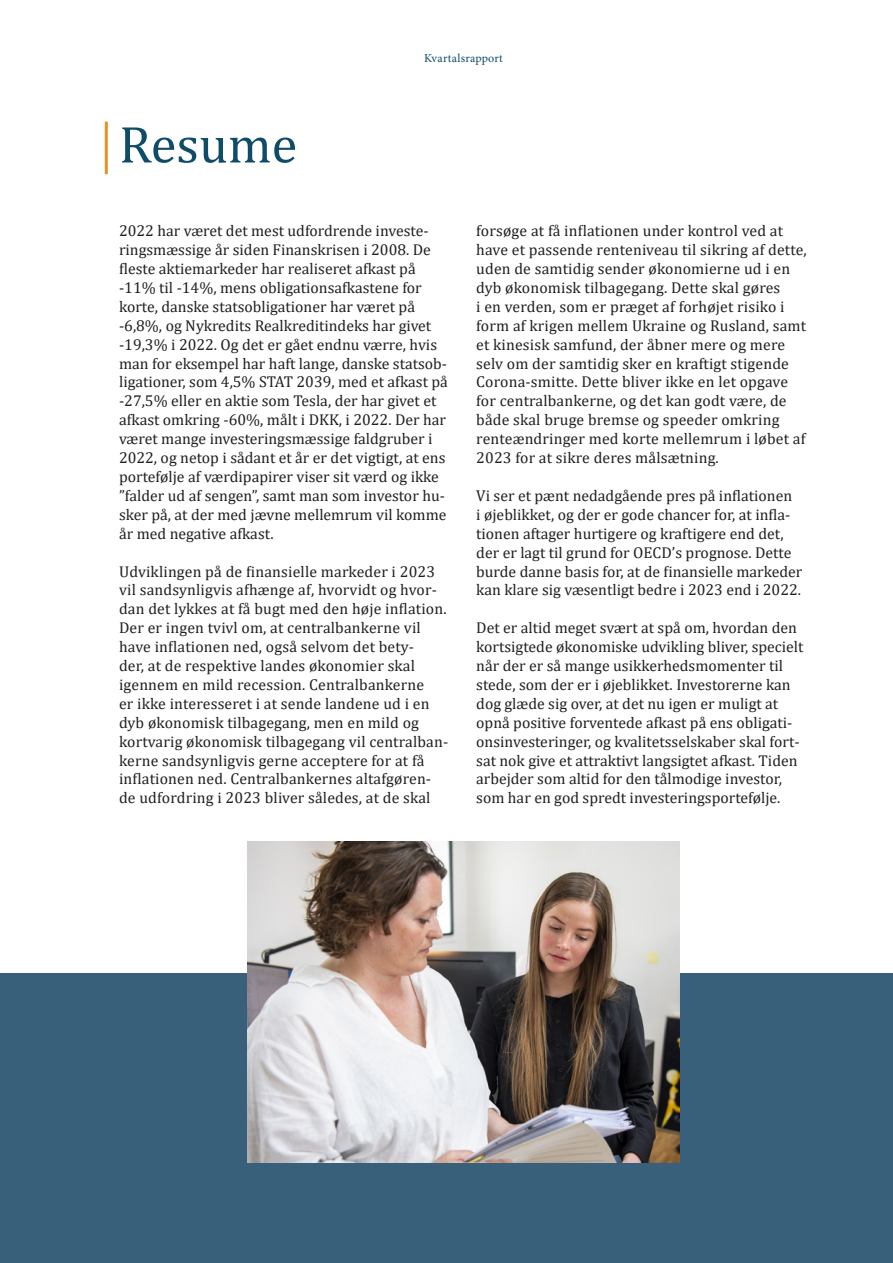
<style>
.page{position:relative;width:893px;height:1263px;background:#fff}
.page>*{position:absolute;margin:0;border:0;box-sizing:border-box;transform-origin:0 0}
.t1{font:52.5px "Cambria";color:#0e4c67}
.t2{font:15.75px/18.9px "Cambria";color:#231f20}
.t3{font:12px "Minion Pro";letter-spacing:.015em;color:#0e4c67}
</style>
<div class="page">
<div style="left:0;top:973px;width:893px;height:290px;background:#38607a"></div>
<img style="left:247px;top:841px;width:433px;height:321px">
<hr style="left:105px;top:122px;width:3px;height:52px;background:#e69224">
<h1 class="t1" style="left:119px;top:114px;width:180px">Resume</h1>
<p class="t3" style="left:424px;top:50px;width:80px">Kvartalsrapport</p>
<p class="t2" style="left:119px;top:221px;width:330px">2022 har været det mest udfordrende investe&shy;ringsmæssige år siden Finanskrisen i 2008. De fleste aktiemarkeder har realiseret afkast på -11% til -14%, mens obligationsafkastene for korte, danske statsobligationer har været på -6,8%, og Nykredits Realkreditindeks har givet -19,3% i 2022. Og det er gået endnu værre, hvis man for eksempel har haft lange, danske statsob&shy;ligationer, som 4,5% STAT 2039, med et afkast på -27,5% eller en aktie som Tesla, der har givet et afkast omkring -60%, målt i DKK, i 2022. Der har været mange investeringsmæssige faldgruber i 2022, og netop i sådant et år er det vigtigt, at ens portefølje af værdipapirer viser sit værd og ikke ”falder ud af sengen”, samt man som investor hu&shy;sker på, at der med jævne mellemrum vil komme år med negative afkast.</p>
<p class="t2" style="left:119px;top:562px;width:331px">Udviklingen på de finansielle markeder i 2023 vil sandsynligvis afhænge af, hvorvidt og hvor&shy;dan det lykkes at få bugt med den høje inflation.<br>Der er ingen tvivl om, at centralbankerne vil have inflationen ned, også selvom det bety-<br>der, at de respektive landes økonomier skal igennem en mild recession. Centralbankerne<br>er ikke interesseret i at sende landene ud i en dyb økonomisk tilbagegang, men en mild og kortvarig økonomisk tilbagegang vil centralban&shy;kerne sandsynligvis gerne acceptere for at få inflationen ned. Centralbankernes altafgøren&shy;de udfordring i 2023 bliver således, at de skal</p>
<p class="t2" style="left:476px;top:221px;width:332px">forsøge at få inflationen under kontrol ved at have et passende renteniveau til sikring af dette, uden de samtidig sender økonomierne ud i en dyb økonomisk tilbagegang. Dette skal gøres<br>i en verden, som er præget af forhøjet risiko i form af krigen mellem Ukraine og Rusland, samt et kinesisk samfund, der åbner mere og mere selv om der samtidig sker en kraftigt stigende Corona-smitte. Dette bliver ikke en let opgave for centralbankerne, og det kan godt være, de både skal bruge bremse og speeder omkring renteændringer med korte mellemrum i løbet af 2023 for at sikre deres målsætning.</p>
<p class="t2" style="left:476px;top:486px;width:328px">Vi ser et pænt nedadgående pres på inflationen<br>i øjeblikket, og der er gode chancer for, at infla&shy;tionen aftager hurtigere og kraftigere end det, der er lagt til grund for OECD’s prognose. Dette burde danne basis for, at de finansielle markeder kan klare sig væsentligt bedre i 2023 end i 2022.</p>
<p class="t2" style="left:476px;top:618px;width:329px">Det er altid meget svært at spå om, hvordan den kortsigtede økonomiske udvikling bliver, specielt når der er så mange usikkerhedsmomenter til stede, som der er i øjeblikket. Investorerne kan dog glæde sig over, at det nu igen er muligt at opnå positive forventede afkast på ens obligati&shy;onsinvesteringer, og kvalitetsselskaber skal fort&shy;sat nok give et attraktivt langsigtet afkast. Tiden arbejder som altid for den tålmodige investor, som har en god spredt investeringsportefølje.</p>
</div>
